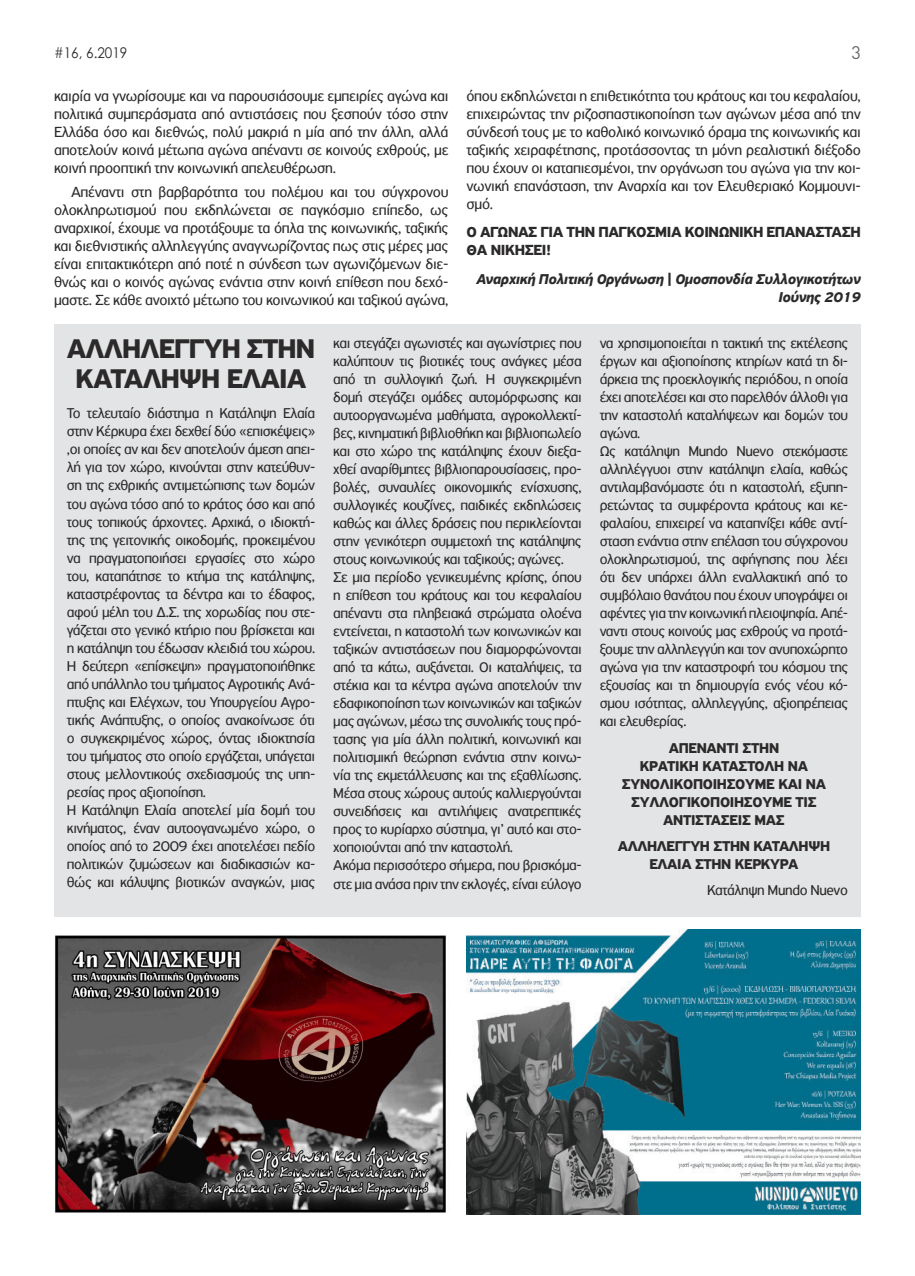
<style>
.page{position:relative;width:915px;height:1276px;background:#fff}
.page>*{position:absolute;margin:0;border:0;box-sizing:border-box;transform-origin:0 0}
.t1{font:700 28.5px/30px "PF Highway Sans Pro";letter-spacing:-.03em;color:#2b292a;text-align:center}
.t2{font:18px "DIN";color:#656769}
.t3{font:15.45px/18px "PF Highway Sans Pro";letter-spacing:-.02em;color:#2b292a;text-align:justify}
.t4{font:700 15.45px/18px "PF Highway Sans Pro";letter-spacing:-.025em;color:#2b292a}
.t5{font:15px/18px "PF Highway Sans Pro";letter-spacing:-.03em;color:#2b292a}
.t6{font:700 15px/18px "PF Highway Sans Pro";letter-spacing:-.02em;color:#2b292a;text-align:center}
.t7{font:italic 700 15px/18px "PF Highway Sans Pro";letter-spacing:-.025em;color:#2b292a;text-align:right}
.t8{font:15px "DIN";color:#656769}
.t9{font:14.7px "Century Gothic";color:#2b292a;scale:.92 1}
</style>
<div class="page">
<div style="left:54px;top:324px;width:806px;height:592px;background:#e3e4e5"></div>
<img style="left:466px;top:929px;width:394px;height:285px">
<img style="left:55px;top:935px;width:391px;height:278px">
<p class="t8" style="left:54px;top:46px;width:70px">#3, 6.2016</p>
<p class="t9" style="left:54px;top:47px;width:81px">#16, 6.2019</p>
<p class="t2" style="left:851px;top:42px;width:11px">3</p>
<p class="t3" style="left:54px;top:87px;width:396px">καιρία να γνωρίσουμε και να παρουσιάσουμε εμπειρίες αγώνα και πολιτικά συμπεράσματα από αντιστάσεις που ξεσπούν τόσο στην Ελλάδα όσο και διεθνώς, πολύ μακριά η μία από την άλλη, αλλά αποτελούν κοινά μέτωπα αγώνα απέναντι σε κοινούς εχθρούς, με κοινή προοπτική την κοινωνική απελευθέρωση.</p>
<p class="t3" style="left:54px;top:183px;width:396px;text-indent:17px">Απέναντι στη βαρβαρότητα του πολέμου και του σύγχρονου ολοκληρωτισμού που εκδηλώνεται σε παγκόσμιο επίπεδο, ως αναρχικοί, έχουμε να προτάξουμε τα όπλα της κοινωνικής, ταξικής και διεθνιστικής αλληλεγγύης αναγνωρίζοντας πως στις μέρες μας είναι επιτακτικότερη από ποτέ η σύνδεση των αγωνιζόμενων διε&shy;θνώς και ο κοινός αγώνας ενάντια στην κοινή επίθεση που δεχό&shy;μαστε. Σε κάθε ανοιχτό μέτωπο του κοινωνικού και ταξικού αγώνα,</p>
<p class="t3" style="left:466px;top:87px;width:396px">όπου εκδηλώνεται η επιθετικότητα του κράτους και του κεφαλαίου, επιχειρώντας την ριζοσπαστικοποίηση των αγώνων μέσα από την σύνδεσή τους με το καθολικό κοινωνικό όραμα της κοινωνικής και ταξικής χειραφέτησης, προτάσσοντας τη μόνη ρεαλιστική διέξοδο που έχουν οι καταπιεσμένοι, την οργάνωση του αγώνα για την κοι&shy;νωνική επανάσταση, την Αναρχία και τον Ελευθεριακό Κομμουνι&shy;σμό.</p>
<p class="t4" style="left:466px;top:224px;width:396px">Ο ΑΓΩΝΑΣ ΓΙΑ ΤΗΝ ΠΑΓΚΟΣΜΙΑ ΚΟΙΝΩΝΙΚΗ ΕΠΑΝΑΣΤΑΣΗ<br>ΘΑ ΝΙΚΗΣΕΙ!</p>
<p class="t7" style="left:476px;top:270px;width:386px">Αναρχική Πολιτική Οργάνωση | Ομοσπονδία Συλλογικοτήτων<br>Ιούνης 2019</p>
<h1 class="t1" style="left:67px;top:335px;width:250px">ΑΛΛΗΛΕΓΓΥΗ ΣΤΗΝ<br>ΚΑΤΑΛΗΨΗ ΕΛΑΙΑ</h1>
<p class="t5" style="left:67px;top:404px;width:250px">Το τελευταίο διάστημα η Κατάληψη Ελαία στην Κέρκυρα έχει δεχθεί δύο «επισκέψεις» ,οι οποίες αν και δεν αποτελούν άμεση απει&shy;λή για τον χώρο, κινούνται στην κατεύθυν&shy;ση της εχθρικής αντιμετώπισης των δομών του αγώνα τόσο από το κράτος όσο και από τους τοπικούς άρχοντες. Αρχικά, ο ιδιοκτή&shy;της της γειτονικής οικοδομής, προκειμένου να πραγματοποιήσει εργασίες στο χώρο του, καταπάτησε το κτήμα της κατάληψης, καταστρέφοντας τα δέντρα και το έδαφος, αφού μέλη του Δ.Σ. της χορωδίας που στε&shy;γάζεται στο γενικό κτήριο που βρίσκεται και η κατάληψη του έδωσαν κλειδιά του χώρου.<br>Η δεύτερη «επίσκεψη» πραγματοποιήθηκε από υπάλληλο του τμήματος Αγροτικής Ανά&shy;πτυξης και Ελέγχων, του Υπουργείου Αγρο&shy;τικής Ανάπτυξης, ο οποίος ανακοίνωσε ότι ο συγκεκριμένος χώρος, όντας ιδιοκτησία του τμήματος στο οποίο εργάζεται, υπάγεται στους μελλοντικούς σχεδιασμούς της υπη&shy;ρεσίας προς αξιοποίηση.<br>Η Κατάληψη Ελαία αποτελεί μία δομή του κινήματος, έναν αυτοογανωμένο χώρο, ο οποίος από το 2009 έχει αποτελέσει πεδίο πολιτικών ζυμώσεων και διαδικασιών κα&shy;θώς και κάλυψης βιοτικών αναγκών, μιας</p>
<p class="t5" style="left:333px;top:334px;width:250px">και στεγάζει αγωνιστές και αγωνίστριες που καλύπτουν τις βιοτικές τους ανάγκες μέσα από τη συλλογική ζωή. Η συγκεκριμένη δομή στεγάζει ομάδες αυτομόρφωσης και αυτοοργανωμένα μαθήματα, αγροκολλεκτί&shy;βες, κινηματική βιβλιοθήκη και βιβλιοπωλείο και στο χώρο της κατάληψης έχουν διεξα&shy;χθεί αναρίθμητες βιβλιοπαρουσίασεις, προ&shy;βολές, συναυλίες οικονομικής ενίσχυσης, συλλογικές κουζίνες, παιδικές εκδηλώσεις καθώς και άλλες δράσεις που περικλείονται στην γενικότερη συμμετοχή της κατάληψης στους κοινωνικούς και ταξικούς; αγώνες.<br>Σε μια περίοδο γενικευμένης κρίσης, όπου η επίθεση του κράτους και του κεφαλαίου απέναντι στα πληβειακά στρώματα ολοένα εντείνεται, η καταστολή των κοινωνικών και ταξικών αντιστάσεων που διαμορφώνονται από τα κάτω, αυξάνεται. Οι καταλήψεις, τα στέκια και τα κέντρα αγώνα αποτελούν την εδαφικοποίηση των κοινωνικών και ταξικών μας αγώνων, μέσω της συνολικής τους πρό&shy;τασης για μία άλλη πολιτική, κοινωνική και πολιτισμική θεώρηση ενάντια στην κοινω&shy;νία της εκμετάλλευσης και της εξαθλίωσης.<br>Μέσα στους χώρους αυτούς καλλιεργούνται συνειδήσεις και αντιλήψεις ανατρεπτικές προς το κυρίαρχο σύστημα, γι’ αυτό και στο&shy;χοποιούνται από την καταστολή.<br>Ακόμα περισσότερο σήμερα, που βρισκόμα&shy;στε μια ανάσα πριν την εκλογές, είναι εύλογο</p>
<p class="t5" style="left:599px;top:334px;width:250px">να χρησιμοποιείται η τακτική της εκτέλεσης έργων και αξιοποίησης κτηρίων κατά τη δι&shy;άρκεια της προεκλογικής περιόδου, η οποία έχει αποτελέσει και στο παρελθόν άλλοθι για την καταστολή καταλήψεων και δομών του αγώνα.<br>Ως κατάληψη Mundo Nuevo στεκόμαστε αλληλέγγυοι στην κατάληψη ελαία, καθώς αντιλαμβανόμαστε ότι η καταστολή, εξυπη&shy;ρετώντας τα συμφέροντα κράτους και κε&shy;φαλαίου, επιχειρεί να καταπνίξει κάθε αντί&shy;σταση ενάντια στην επέλαση του σύγχρονου ολοκληρωτισμού, της αφήγησης που λέει ότι δεν υπάρχει άλλη εναλλακτική από το συμβόλαιο θανάτου που έχουν υπογράψει οι αφέντες για την κοινωνική πλειοψηφία. Απέ&shy;ναντι στους κοινούς μας εχθρούς να προτά&shy;ξουμε την αλληλεγγύη και τον ανυποχώρητο αγώνα για την καταστροφή του κόσμου της εξουσίας και τη δημιουργία ενός νέου κό&shy;σμου ισότητας, αλληλεγγύης, αξιοπρέπειας και ελευθερίας.</p>
<p class="t6" style="left:621px;top:740px;width:205px">ΑΠΕΝΑΝΤΙ ΣΤΗΝ<br>ΚΡΑΤΙΚΗ ΚΑΤΑΣΤΟΛΗ ΝΑ<br>ΣΥΝΟΛΙΚΟΠΟΙΗΣΟΥΜΕ ΚΑΙ ΝΑ<br>ΣΥΛΛΟΓΙΚΟΠΟΙΗΣΟΥΜΕ ΤΙΣ<br>ΑΝΤΙΣΤΑΣΕΙΣ ΜΑΣ</p>
<p class="t6" style="left:617px;top:837px;width:214px">ΑΛΛΗΛΕΓΓΥΗ ΣΤΗΝ ΚΑΤΑΛΗΨΗ<br>ΕΛΑΙΑ ΣΤΗΝ ΚΕΡΚΥΡΑ</p>
<p class="t5" style="left:707px;top:880px;width:142px">Κατάληψη Mundo Nuevo</p>
</div>
